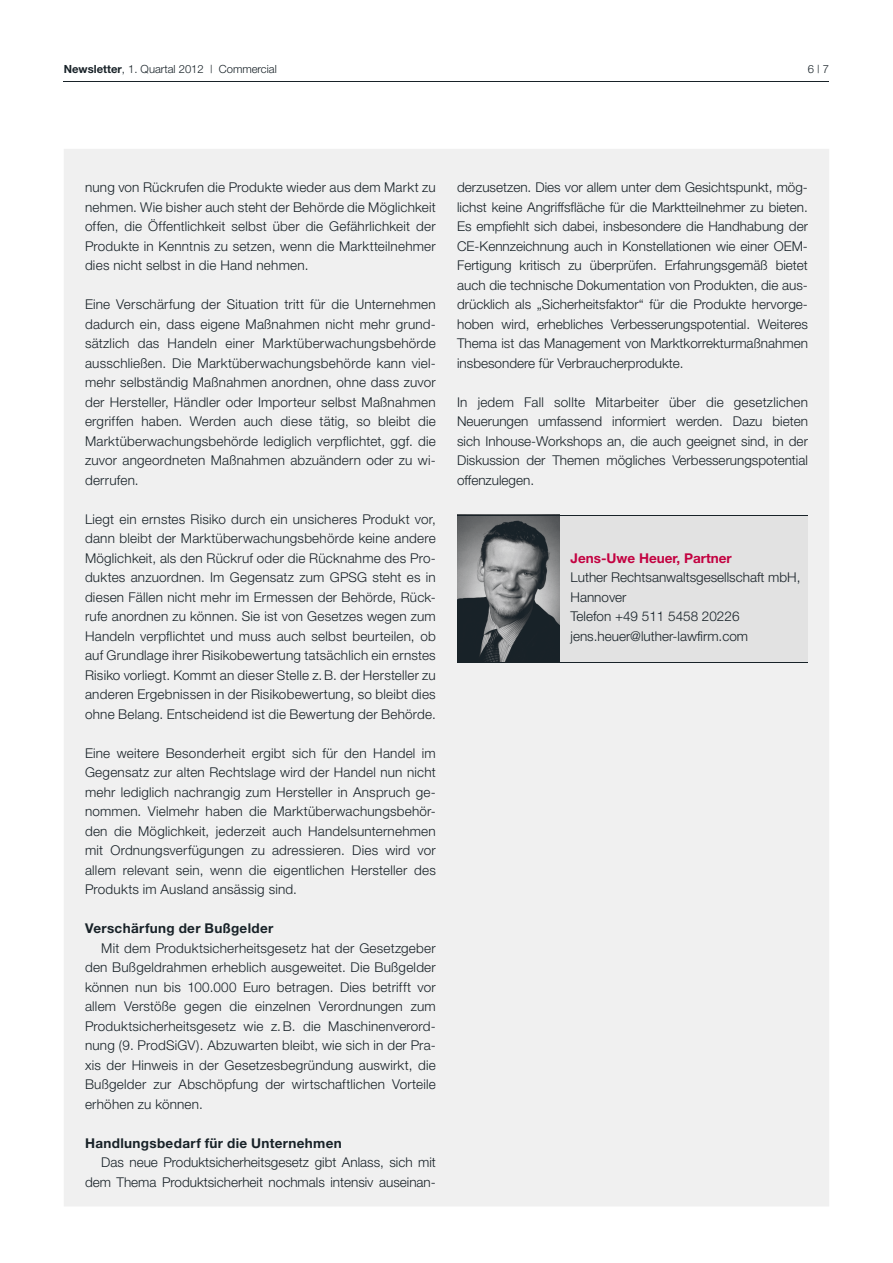
<style>
.page{position:relative;width:893px;height:1263px;background:#fff}
.page>*{position:absolute;margin:0;border:0;box-sizing:border-box;transform-origin:0 0}
.t1{font:300 13.5px/19.5px "Helvetica Neue";color:#182228;text-align:justify}
.t2{font:700 13.5px "Helvetica Neue";letter-spacing:.025em;color:#182228}
.t3{font:700 13.5px "Helvetica Neue";color:#c30241}
.t4{font:300 11.25px "Helvetica Neue";color:#182228}
.s1{font-weight:700}
</style>
<div class="page">
<div style="left:64px;top:149px;width:765px;height:1057px;background:#f0f0f0"></div>
<hr style="left:64px;top:81px;width:765px;height:1px;background:#182228">
<div style="left:457px;top:515px;width:351px;height:147px;background:#e2e2e2"></div>
<img style="left:457px;top:516px;width:103px;height:146px">
<hr style="left:457px;top:662px;width:351px;height:1px;background:#182228">
<hr style="left:457px;top:515px;width:351px;height:1px;background:#182228">
<p class="t4" style="left:64px;top:62px;width:214px"><span class="s1">Newsletter</span>, 1. Quartal 2012 | Commercial</p>
<p class="t4" style="left:808px;top:62px;width:23px">6 | 7</p>
<p class="t1" style="left:85px;top:178px;width:352px">nung von Rückrufen die Produkte wieder aus dem Markt zu nehmen. Wie bisher auch steht der Behörde die Möglichkeit offen, die Öffentlichkeit selbst über die Gefährlichkeit der Produkte in Kenntnis zu setzen, wenn die Marktteilnehmer dies nicht selbst in die Hand nehmen.</p>
<p class="t1" style="left:85px;top:294px;width:352px">Eine Verschärfung der Situation tritt für die Unternehmen dadurch ein, dass eigene Maßnahmen nicht mehr grund&shy;sätzlich das Handeln einer Marktüberwachungsbehörde ausschließen. Die Marktüberwachungsbehörde kann viel&shy;mehr selbständig Maßnahmen anordnen, ohne dass zuvor der Hersteller, Händler oder Importeur selbst Maßnahmen ergriffen haben. Werden auch diese tätig, so bleibt die Marktüberwachungsbehörde lediglich verpflichtet, ggf. die zuvor angeordneten Maßnahmen abzuändern oder zu wi&shy;derrufen.</p>
<p class="t1" style="left:85px;top:509px;width:352px">Liegt ein ernstes Risiko durch ein unsicheres Produkt vor, dann bleibt der Marktüberwachungsbehörde keine andere Möglichkeit, als den Rückruf oder die Rücknahme des Pro&shy;duktes anzuordnen. Im Gegensatz zum GPSG steht es in diesen Fällen nicht mehr im Ermessen der Behörde, Rück&shy;rufe anordnen zu können. Sie ist von Gesetzes wegen zum Handeln verpflichtet und muss auch selbst beurteilen, ob auf Grundlage ihrer Risikobewertung tatsächlich ein ernstes Risiko vorliegt. Kommt an dieser Stelle z. B. der Hersteller zu anderen Ergebnissen in der Risikobewertung, so bleibt dies ohne Belang. Entscheidend ist die Bewertung der Behörde.</p>
<p class="t1" style="left:85px;top:743px;width:352px">Eine weitere Besonderheit ergibt sich für den Handel im Gegensatz zur alten Rechtslage wird der Handel nun nicht mehr lediglich nachrangig zum Hersteller in Anspruch ge&shy;nommen. Vielmehr haben die Marktüberwachungsbehör&shy;den die Möglichkeit, jederzeit auch Handelsunternehmen mit Ordnungsverfügungen zu adressieren. Dies wird vor allem relevant sein, wenn die eigentlichen Hersteller des Produkts im Ausland ansässig sind.</p>
<p class="t2" style="left:85px;top:920px;width:190px">Verschärfung der Bußgelder</p>
<p class="t1" style="left:85px;top:938px;width:352px;text-indent:16px">Mit dem Produktsicherheitsgesetz hat der Gesetzgeber den Bußgeldrahmen erheblich ausgeweitet. Die Bußgelder können nun bis 100.000 Euro betragen. Dies betrifft vor allem Verstöße gegen die einzelnen Verordnungen zum Produktsicherheitsgesetz wie z. B. die Maschinenverord&shy;nung (9. ProdSiGV). Abzuwarten bleibt, wie sich in der Pra&shy;xis der Hinweis in der Gesetzesbegründung auswirkt, die Bußgelder zur Abschöpfung der wirtschaftlichen Vorteile erhöhen zu können.</p>
<p class="t2" style="left:85px;top:1134px;width:258px">Handlungsbedarf für die Unternehmen</p>
<p class="t1" style="left:85px;top:1152px;width:352px;text-align:right">Das neue Produktsicherheitsgesetz gibt Anlass, sich mit dem Thema Produktsicherheit nochmals intensiv auseinan-</p>
<p class="t1" style="left:457px;top:177px;width:352px">derzusetzen. Dies vor allem unter dem Gesichtspunkt, mög&shy;lichst keine Angriffsfläche für die Marktteilnehmer zu bieten.<br>Es empfiehlt sich dabei, insbesondere die Handhabung der CE-Kennzeichnung auch in Konstellationen wie einer OEM-Fertigung kritisch zu überprüfen. Erfahrungsgemäß bietet auch die technische Dokumentation von Produkten, die aus&shy;drücklich als „Sicherheitsfaktor“ für die Produkte hervorge&shy;hoben wird, erhebliches Verbesserungspotential. Weiteres Thema ist das Management von Marktkorrekturmaßnahmen insbesondere für Verbraucherprodukte.</p>
<p class="t1" style="left:457px;top:392px;width:352px">In jedem Fall sollte Mitarbeiter über die gesetzlichen Neuerungen umfassend informiert werden. Dazu bieten sich Inhouse-Workshops an, die auch geeignet sind, in der Diskussion der Themen mögliches Verbesserungspotential offenzulegen.</p>
<p class="t3" style="left:570px;top:550px;width:163px">Jens-Uwe Heuer, Partner</p>
<p class="t1" style="left:570px;top:567px;width:232px;text-align:left">Luther Rechtsanwaltsgesellschaft mbH,<br>Hannover<br>Telefon +49 511 5458 20226 jens.heuer@luther-lawfirm.com</p>
</div>
